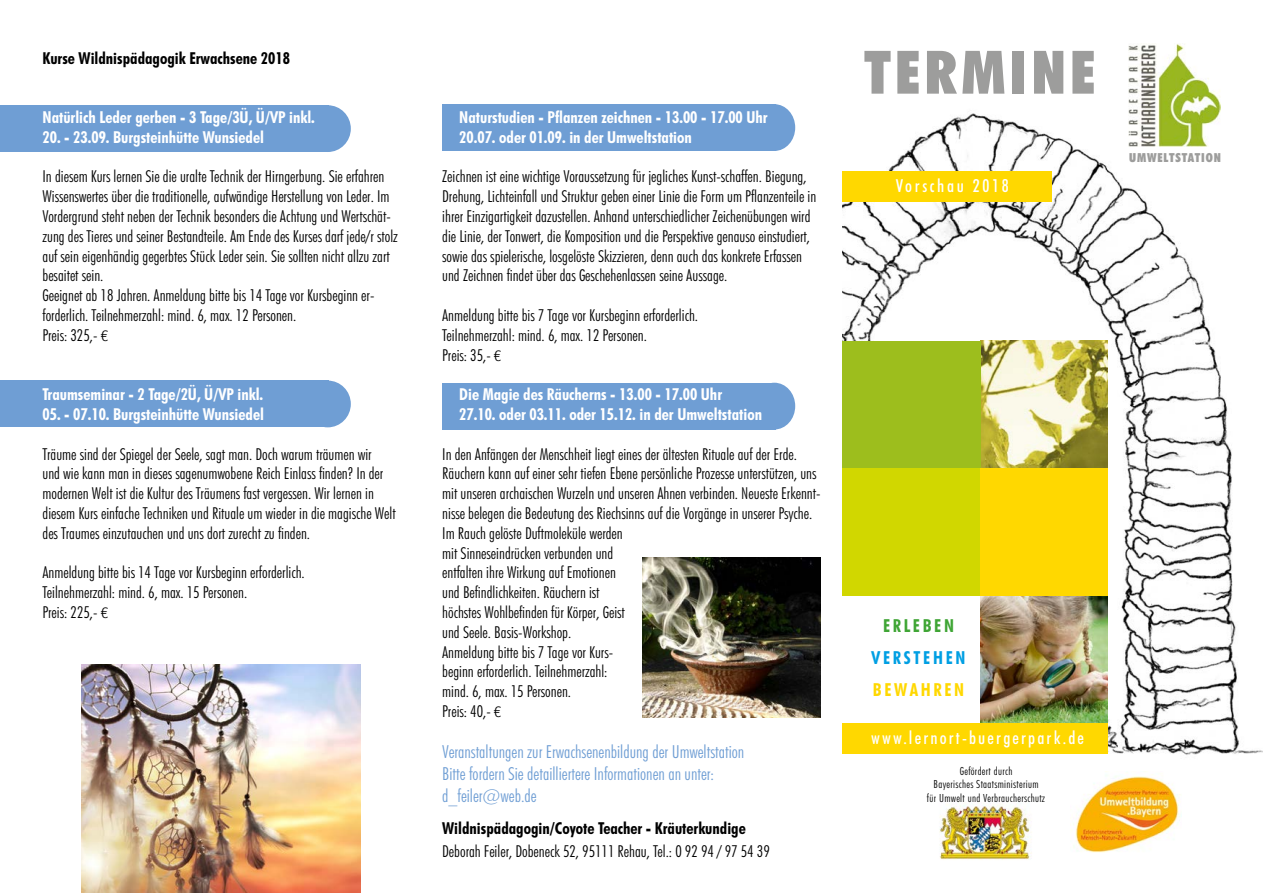
<style>
.page{position:relative;width:1263px;height:893px;background:#fff}
.page>*{position:absolute;margin:0;border:0;box-sizing:border-box;transform-origin:0 0}
.t1{font:900 condensed 60px "Futura BT";letter-spacing:.07em;color:#9d9d9c}
.t2{font:300 condensed 18px/21.6px "Futura BT";color:#6f9ed4}
.t3{font:500 condensed 18px "Futura BT";letter-spacing:.12em;color:#fff}
.t4{font:500 condensed 18px "Futura BT";letter-spacing:.15em;color:#fff}
.t5{font:700 condensed 18px "Futura BT";letter-spacing:.15em;color:#009fe3}
.t6{font:700 condensed 18px "Futura BT";letter-spacing:.15em;color:#ffd800}
.t7{font:700 condensed 18px "Futura BT";letter-spacing:.15em;color:#3fa535}
.t8{font:300 condensed 16.5px/19.8px "Futura BT";color:#000}
.t9{font:700 condensed 16.5px/19.8px "Futura BT";color:#fff}
.t10{font:700 condensed 16.5px "Futura BT";color:#000}
.t11{font:900 condensed 12.45px "Futura BT";letter-spacing:.07em;color:#9d9d9c}
.t12{font:300 condensed 11.25px/13.5px "Futura BT";letter-spacing:.03em;color:#000;text-align:center}
.s1{font-family:"Helvetica Neue LTW1 G";font-size:15px}
</style>
<div class="page">
<img style="left:842px;top:102px;width:421px;height:653px">
<div style="left:305px;top:381px;width:46px;height:46px;background:#6f9ed4;border-radius:50%"></div>
<div style="left:0;top:381px;width:329px;height:46px;background:#6f9ed4"></div>
<div style="left:305px;top:105px;width:46px;height:47px;background:#6f9ed4;border-radius:50%"></div>
<div style="left:0;top:105px;width:329px;height:47px;background:#6f9ed4"></div>
<div style="left:753px;top:104px;width:42px;height:47px;background:#6f9ed4;border-radius:50%"></div>
<div style="left:442px;top:104px;width:333px;height:47px;background:#6f9ed4"></div>
<div style="left:753px;top:383px;width:42px;height:46px;background:#6f9ed4;border-radius:50%"></div>
<div style="left:442px;top:383px;width:333px;height:46px;background:#6f9ed4"></div>
<img style="left:1128px;top:44px;width:92px;height:102px">
<div style="left:842px;top:172px;width:209px;height:30px;background:#ffd800"></div>
<img style="left:939px;top:804px;width:93px;height:56px">
<div style="left:842px;top:532px;width:193px;height:218px;background:#fff"></div>
<img style="left:980px;top:596px;width:128px;height:127px">
<img style="left:980px;top:341px;width:128px;height:127px">
<div style="left:842px;top:341px;width:138px;height:127px;background:#9dbe1d"></div>
<div style="left:842px;top:468px;width:138px;height:128px;background:#d1d700"></div>
<div style="left:980px;top:468px;width:128px;height:128px;background:#ffd800"></div>
<div style="left:842px;top:723px;width:266px;height:31px;background:#ffd800"></div>
<img style="left:1073px;top:774px;width:107px;height:79px">
<img style="left:82px;top:665px;width:278px;height:228px">
<img style="left:642px;top:558px;width:179px;height:160px">
<p class="t10" style="left:43px;top:48px;width:249px">Kurse Wildnispädagogik Erwachsene 2018</p>
<p class="t9" style="left:43px;top:107px;width:274px">Natürlich Leder gerben - 3 Tage/3Ü, Ü/VP inkl.</p>
<p class="t9" style="left:43px;top:127px;width:223px">20. - 23.09. Burgsteinhütte Wunsiedel</p>
<p class="t8" style="left:43px;top:167px;width:357px">In diesem Kurs lernen Sie die uralte Technik der Hirngerbung. Sie erfahren Wissenswertes über die traditionelle, aufwändige Herstellung von Leder. Im Vordergrund steht neben der Technik besonders die Achtung und Wertschät&shy;zung des Tieres und seiner Bestandteile. Am Ende des Kurses darf jede/r stolz auf sein eigenhändig gegerbtes Stück Leder sein. Sie sollten nicht allzu zart besaitet sein.<br>Geeignet ab 18 Jahren. Anmeldung bitte bis 14 Tage vor Kursbeginn er&shy;forderlich. Teilnehmerzahl: mind. 6, max. 12 Personen.<br>Preis: 325,- <span class="s1">€</span></p>
<p class="t9" style="left:43px;top:384px;width:222px">Traumseminar - 2 Tage/2Ü, Ü/VP inkl.</p>
<p class="t9" style="left:43px;top:404px;width:223px">05. - 07.10. Burgsteinhütte Wunsiedel</p>
<p class="t8" style="left:43px;top:444px;width:355px">Träume sind der Spiegel der Seele, sagt man. Doch warum träumen wir<br>und wie kann man in dieses sagenumwobene Reich Einlass finden? In der modernen Welt ist die Kultur des Träumens fast vergessen. Wir lernen in diesem Kurs einfache Techniken und Rituale um wieder in die magische Welt des Traumes einzutauchen und uns dort zurecht zu finden.</p>
<p class="t8" style="left:43px;top:563px;width:264px">Anmeldung bitte bis 14 Tage vor Kursbeginn erforderlich.<br>Teilnehmerzahl: mind. 6, max. 15 Personen.<br>Preis: 225,- <span class="s1">€</span></p>
<p class="t9" style="left:459px;top:107px;width:310px">Naturstudien - Pflanzen zeichnen - 13.00 - 17.00 Uhr<br>20.07. oder 01.09. in der Umweltstation</p>
<p class="t8" style="left:442px;top:167px;width:376px">Zeichnen ist eine wichtige Voraussetzung für jegliches Kunst-schaffen. Biegung, Drehung, Lichteinfall und Struktur geben einer Linie die Form um Pflanzenteile in ihrer Einzigartigkeit dazustellen. Anhand unterschiedlicher Zeichenübungen wird die Linie, der Tonwert, die Komposition und die Perspektive genauso einstudiert, sowie das spielerische, losgelöste Skizzieren, denn auch das konkrete Erfassen und Zeichnen findet über das Geschehenlassen seine Aussage.</p>
<p class="t8" style="left:442px;top:305px;width:257px">Anmeldung bitte bis 7 Tage vor Kursbeginn erforderlich.<br>Teilnehmerzahl: mind. 6, max. 12 Personen.<br>Preis: 35,- <span class="s1">€</span></p>
<p class="t9" style="left:459px;top:384px;width:304px">Die Magie des Räucherns - 13.00 - 17.00 Uhr<br>27.10. oder 03.11. oder 15.12. in der Umweltstation</p>
<p class="t8" style="left:442px;top:444px;width:380px">In den Anfängen der Menschheit liegt eines der ältesten Rituale auf der Erde.<br>Räuchern kann auf einer sehr tiefen Ebene persönliche Prozesse unterstützen, uns mit unseren archaischen Wurzeln und unseren Ahnen verbinden. Neueste Erkennt&shy;nisse belegen die Bedeutung des Riechsinns auf die Vorgänge in unserer Psyche.<br>Im Rauch gelöste Duftmoleküle werden<br>mit Sinneseindrücken verbunden und<br>entfalten ihre Wirkung auf Emotionen<br>und Befindlichkeiten. Räuchern ist<br>höchstes Wohlbefinden für Körper, Geist<br>und Seele. Basis-Workshop.<br>Anmeldung bitte bis 7 Tage vor Kurs-<br>beginn erforderlich. Teilnehmerzahl:<br>mind. 6, max. 15 Personen.<br>Preis: 40,- <span class="s1">€</span></p>
<p class="t2" style="left:442px;top:741px;width:304px">Veranstaltungen zur Erwachsenenbildung der Umweltstation<br>Bitte fordern Sie detailliertere Informationen an unter: d_feiler@web.de</p>
<p class="t10" style="left:442px;top:818px;width:305px">Wildnispädagogin/Coyote Teacher - Kräuterkundige</p>
<p class="t8" style="left:442px;top:841px;width:329px">Deborah Feiler, Dobeneck 52, 95111 Rehau, Tel.: 0 92 94 / 97 54 39</p>
<h1 class="t1" style="left:864px;top:36px;width:233px">TERMINE</h1>
<p class="t4" style="left:896px;top:175px;width:115px">Vorschau 2018</p>
<p class="t11" style="left:1129px;top:150px;width:93px">UMWELTSTATION</p>
<p class="t7" style="left:883px;top:615px;width:73px">ERLEBEN</p>
<p class="t5" style="left:872px;top:647px;width:95px">VERSTEHEN</p>
<p class="t6" style="left:873px;top:678px;width:93px">BEWAHREN</p>
<p class="t3" style="left:871px;top:727px;width:214px">www.lernort-buergerpark.de</p>
<p class="t12" style="left:927px;top:764px;width:120px">Gefördert durch<br>Bayerisches Staatsministerium<br>für Umwelt und Verbraucherschutz</p>
</div>
